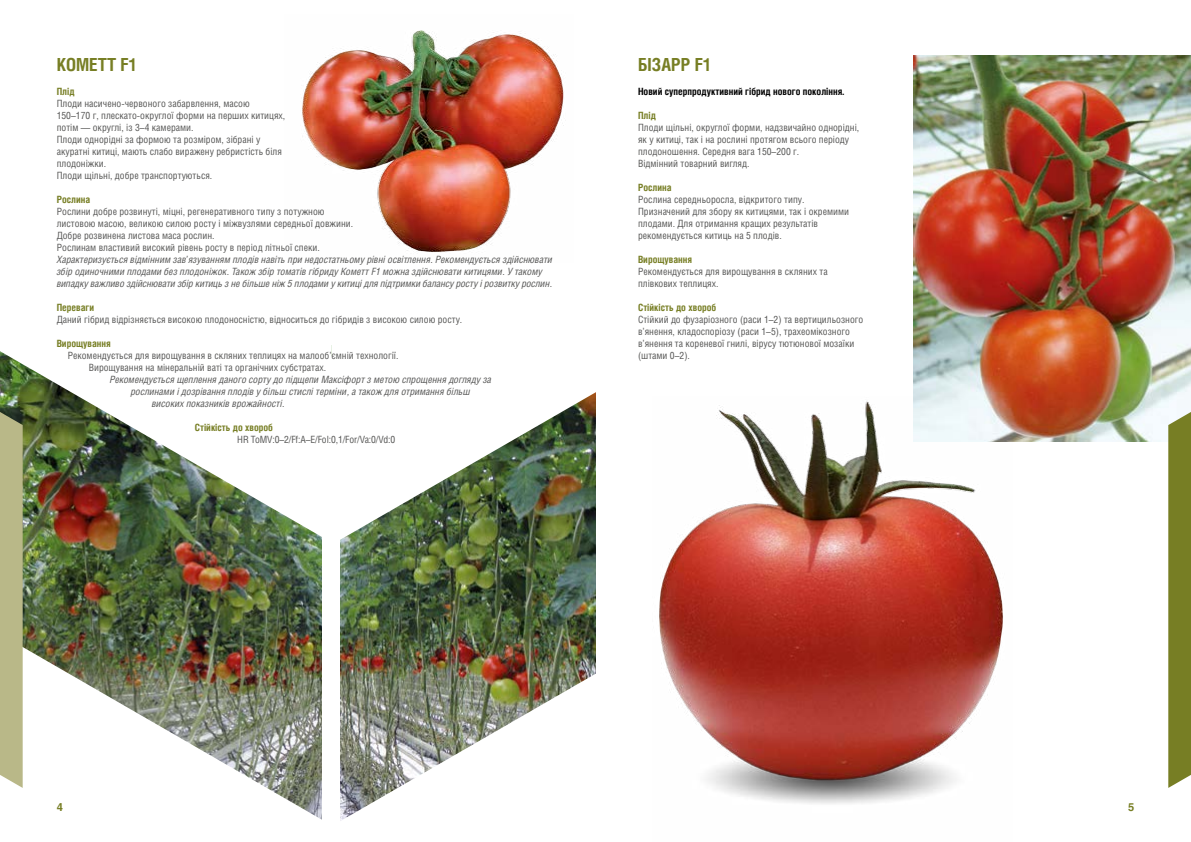
<style>
.page{position:relative;width:1191px;height:842px;background:#fff}
.page>*{position:absolute;margin:0;border:0;box-sizing:border-box;transform-origin:0 0}
.t1{font:700 18px "Helios Cond";color:#777e24}
.t2{font:700 11px "Helios";color:#777e24}
.t3{font:10px/12px "Helios Cond";color:#575756}
.t4{font:italic 10px/12px "Helios Cond";color:#575756}
.t5{font:700 10px "Helios Cond";color:#777e24}
.t6{font:700 10px "Helios Cond";color:#000}
</style>
<div class="page">
<img style="left:913px;top:56px;width:278px;height:385px">
<img style="left:659px;top:396px;width:353px;height:408px">
<svg style="left:1168px;top:412px;width:23px;height:376px;background:#7d842e"></svg>
<img style="left:23px;top:542px;width:299px;height:92px">
<img style="left:340px;top:545px;width:255px;height:126px">
<img style="left:23px;top:634px;width:299px;height:183px">
<img style="left:0;top:351px;width:322px;height:191px">
<img style="left:317px;top:671px;width:279px;height:150px">
<svg style="left:340px;top:392px;width:256px;height:153px;background:#536641"></svg>
<div style="left:323px;top:356px;width:17px;height:471px;background:#fff"></div>
<svg style="left:0;top:412px;width:23px;height:376px;background:#b7b688"></svg>
<svg style="left:331px;top:345px;width:264px;height:194px"></svg>
<img style="left:302px;top:30px;width:262px;height:222px">
<h1 class="t1" style="left:57px;top:54px;width:82px">КОМЕТТ F1</h1>
<p class="t5" style="left:57px;top:86px;width:19px">Плід</p>
<p class="t3" style="left:57px;top:98px;width:230px">Плоди насичено-червоного забарвлення, масою 150–170 г, плескато-округлої форми на перших китицях, потім — округлі, із 3–4 камерами.<br>Плоди однорідні за формою та розміром, зібрані у акуратні китиці, мають слабо виражену ребристість біля плодоніжки.<br>Плоди щільні, добре транспортуються.</p>
<p class="t5" style="left:57px;top:194px;width:35px">Рослина</p>
<p class="t3" style="left:57px;top:206px;width:298px">Рослини добре розвинуті, міцні, регенеративного типу з потужною листовою масою, великою силою росту і міжвузлями середньої довжини.<br>Добре розвинена листова маса рослин.<br>Рослинам властивий високий рівень росту в період літньої спеки.</p>
<p class="t4" style="left:57px;top:254px;width:497px">Характеризується відмінним зав’язуванням плодів навіть при недостатньому рівні освітлення. Рекомендується здійснювати збір одиночними плодами без плодоніжок. Також збір томатів гібриду Кометт F1 можна здійснювати китицями. У такому випадку важливо здійснювати збір китиць з не більше ніж 5 плодами у китиці для підтримки балансу росту і розвитку рослин.</p>
<p class="t5" style="left:57px;top:302px;width:39px">Переваги</p>
<p class="t3" style="left:57px;top:314px;width:407px">Даний гібрид відрізняється високою плодоносністю, відноситься до гібридів з високою силою росту.</p>
<p class="t5" style="left:57px;top:338px;width:56px">Вирощування</p>
<p class="t3" style="left:89px;top:350px;width:311px;text-indent:-21px">Рекомендується для вирощування в скляних теплицях на малооб’ємній технології.<br>Вирощування на мінеральній ваті та органічних субстратах.</p>
<p class="t4" style="left:110px;top:374px;width:383px">Рекомендується щеплення даного сорту до підщепи Максіфорт з метою спрощення догляду за</p>
<p class="t4" style="left:131px;top:386px;width:341px">рослинами і дозрівання плодів у більш стислі терміни, а також для отримання більш</p>
<p class="t4" style="left:152px;top:398px;width:134px">високих показників врожайності.</p>
<p class="t5" style="left:195px;top:422px;width:80px">Стійкість до хвороб</p>
<p class="t3" style="left:237px;top:434px;width:159px">HR ToMV:0–2/Ff:A–E/Fol:0,1/For/Va:0/Vd:0</p>
<h1 class="t1" style="left:638px;top:54px;width:75px">БІЗАРР F1</h1>
<p class="t6" style="left:638px;top:86px;width:207px">Новий суперпродуктивний гібрид нового покоління.</p>
<p class="t5" style="left:638px;top:110px;width:19px">Плід</p>
<p class="t3" style="left:638px;top:122px;width:223px">Плоди щільні, округлої форми, надзвичайно однорідні, як у китиці, так і на рослині протягом всього періоду плодоношення. Середня вага 150–200 г.<br>Відмінний товарний вигляд.</p>
<p class="t5" style="left:638px;top:182px;width:35px">Рослина</p>
<p class="t3" style="left:638px;top:194px;width:213px">Рослина середньоросла, відкритого типу.<br>Призначений для збору як китицями, так і окремими плодами. Для отримання кращих результатів рекомендується китиць на 5 плодів.</p>
<p class="t5" style="left:638px;top:254px;width:56px">Вирощування</p>
<p class="t3" style="left:638px;top:266px;width:191px">Рекомендується для вирощування в скляних та плівкових теплицях.</p>
<p class="t5" style="left:638px;top:302px;width:80px">Стійкість до хвороб</p>
<p class="t3" style="left:638px;top:314px;width:227px">Стійкий до фузаріозного (раси 1–2) та вертицильозного в’янення, кладоспоріозу (раси 1–5), трахеомікозного в’янення та кореневої гнилі, вірусу тютюнової мозаїки (штами 0–2).</p>
<p class="t2" style="left:57px;top:800px;width:8px">4</p>
<p class="t2" style="left:1128px;top:800px;width:8px">5</p>
</div>
